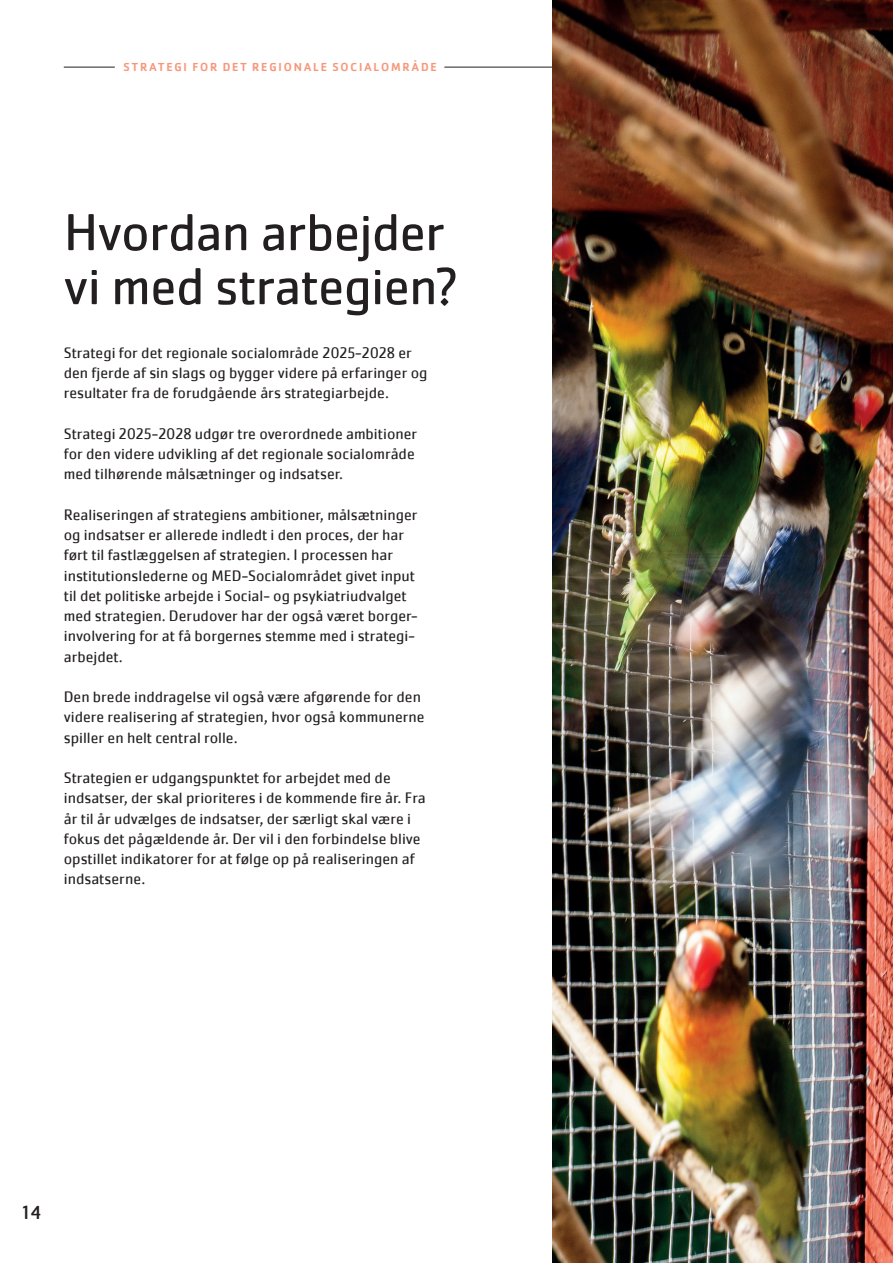
<style>
.page{position:relative;width:893px;height:1263px;background:#fff}
.page>*{position:absolute;margin:0;border:0;box-sizing:border-box;transform-origin:0 0}
.t1{font:54px/54px "Cachet Pro";letter-spacing:-.02em;color:#231f20}
.t2{font:19.5px "Cachet Pro";color:#231f20}
.t3{font:15.75px/20.2px "Cachet Pro";color:#231f20}
.t4{font:500 12px "Cachet Pro";letter-spacing:.155em;color:#f6977a}
</style>
<div class="page">
<hr style="left:64px;top:67px;width:51px;height:1px;background:#231f20">
<hr style="left:444px;top:67px;width:449px;height:1px;background:#231f20">
<img style="left:553px;top:0;width:340px;height:1263px">
<p class="t4" style="left:124px;top:60px;width:315px">STRATEGI FOR DET REGIONALE SOCIALOMRÅDE</p>
<h1 class="t1" style="left:64px;top:205px;width:395px">Hvordan arbejder vi med strategien?</h1>
<p class="t3" style="left:64px;top:342px;width:365px">Strategi for det regionale socialområde 2025-2028 er den fjerde af sin slags og bygger videre på erfaringer og resultater fra de forudgående års strategiarbejde.</p>
<p class="t3" style="left:64px;top:423px;width:355px">Strategi 2025-2028 udgør tre overordnede ambitioner for den videre udvikling af det regionale socialområde med tilhørende målsætninger og indsatser.</p>
<p class="t3" style="left:64px;top:504px;width:355px">Realiseringen af strategiens ambitioner, målsætninger og indsatser er allerede indledt i den proces, der har ført til fastlæggelsen af strategien. I processen har institutionslederne og MED-Socialområdet givet input til det politiske arbejde i Social- og psykiatriudvalget med strategien. Derudover har der også været borger&shy;involvering for at få borgernes stemme med i strategi&shy;arbejdet.</p>
<p class="t3" style="left:64px;top:687px;width:362px">Den brede inddragelse vil også være afgørende for den videre realisering af strategien, hvor også kommunerne spiller en helt central rolle.</p>
<p class="t3" style="left:64px;top:768px;width:364px">Strategien er udgangspunktet for arbejdet med de indsatser, der skal prioriteres i de kommende fire år. Fra år til år udvælges de indsatser, der særligt skal være i fokus det pågældende år. Der vil i den forbindelse blive opstillet indikatorer for at følge op på realiseringen af indsatserne.</p>
<p class="t2" style="left:23px;top:1201px;width:20px">14</p>
</div>
